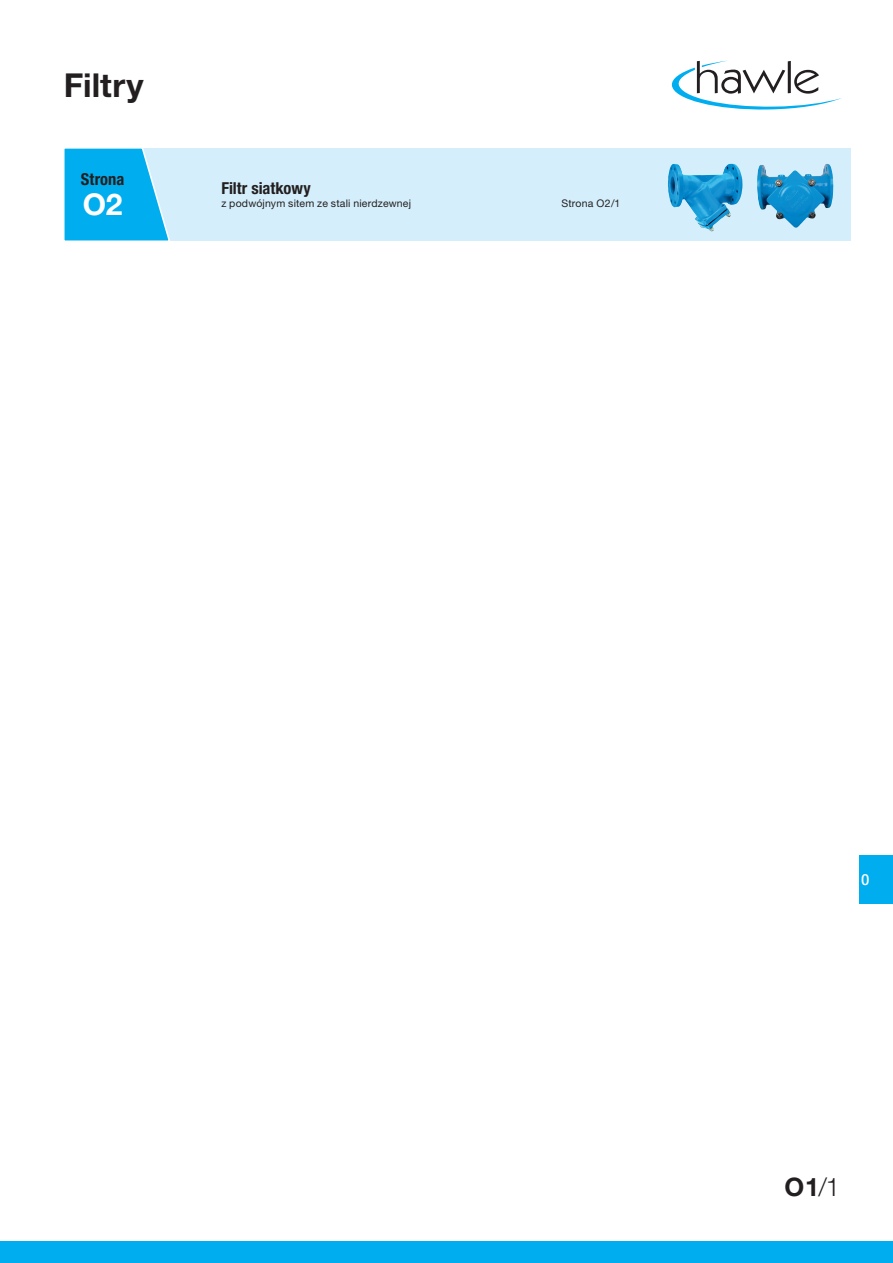
<style>
.page{position:relative;width:893px;height:1263px;background:#fff}
.page>*{position:absolute;margin:0;border:0;box-sizing:border-box;transform-origin:0 0}
.t1{font:700 33px "Helvetica Neue LT Pro";color:#231f20}
.t2{font:700 30px "Helvetica Neue LT Pro";color:#fff}
.t3{font:700 25.5px "Helvetica Neue LT Pro";color:#231f20}
.t4{font:700 condensed 16.5px "Helvetica Neue LT Pro";color:#231f20}
.t5{font:500 condensed 15px "Helvetica Neue LT Pro";color:#fff}
.t6{font:10.5px "Helvetica Neue LT Pro";letter-spacing:.015em;color:#231f20}
.s1{font-weight:300}
</style>
<div class="page">
<div style="left:0;top:1242px;width:893px;height:21px;background:#00aeef"></div>
<svg style="left:671px;top:61px;width:171px;height:49px"></svg>
<div style="left:859px;top:855px;width:34px;height:48px;background:#00aeef"></div>
<div style="left:64px;top:148px;width:786px;height:93px;background:#d4effb"></div>
<svg style="left:64px;top:148px;width:106px;height:93px;background:#22b8f0"></svg>
<img style="left:668px;top:164px;width:74px;height:67px">
<img style="left:757px;top:165px;width:68px;height:16px">
<h1 class="t1" style="left:64px;top:65px;width:81px">Filtry</h1>
<h3 class="t4" style="left:81px;top:170px;width:45px">Strona</h3>
<h2 class="t2" style="left:83px;top:186px;width:41px">O2</h2>
<h3 class="t4" style="left:221px;top:178px;width:91px">Filtr siatkowy</h3>
<p class="t6" style="left:221px;top:197px;width:191px">z podwójnym sitem ze stali nierdzewnej</p>
<p class="t6" style="left:561px;top:197px;width:60px">Strona O2/1</p>
<h3 class="t5" style="left:861px;top:870px;width:10px">O</h3>
<h3 class="t3" style="left:784px;top:1171px;width:57px">O1<span class="s1">/1</span></h3>
</div>
